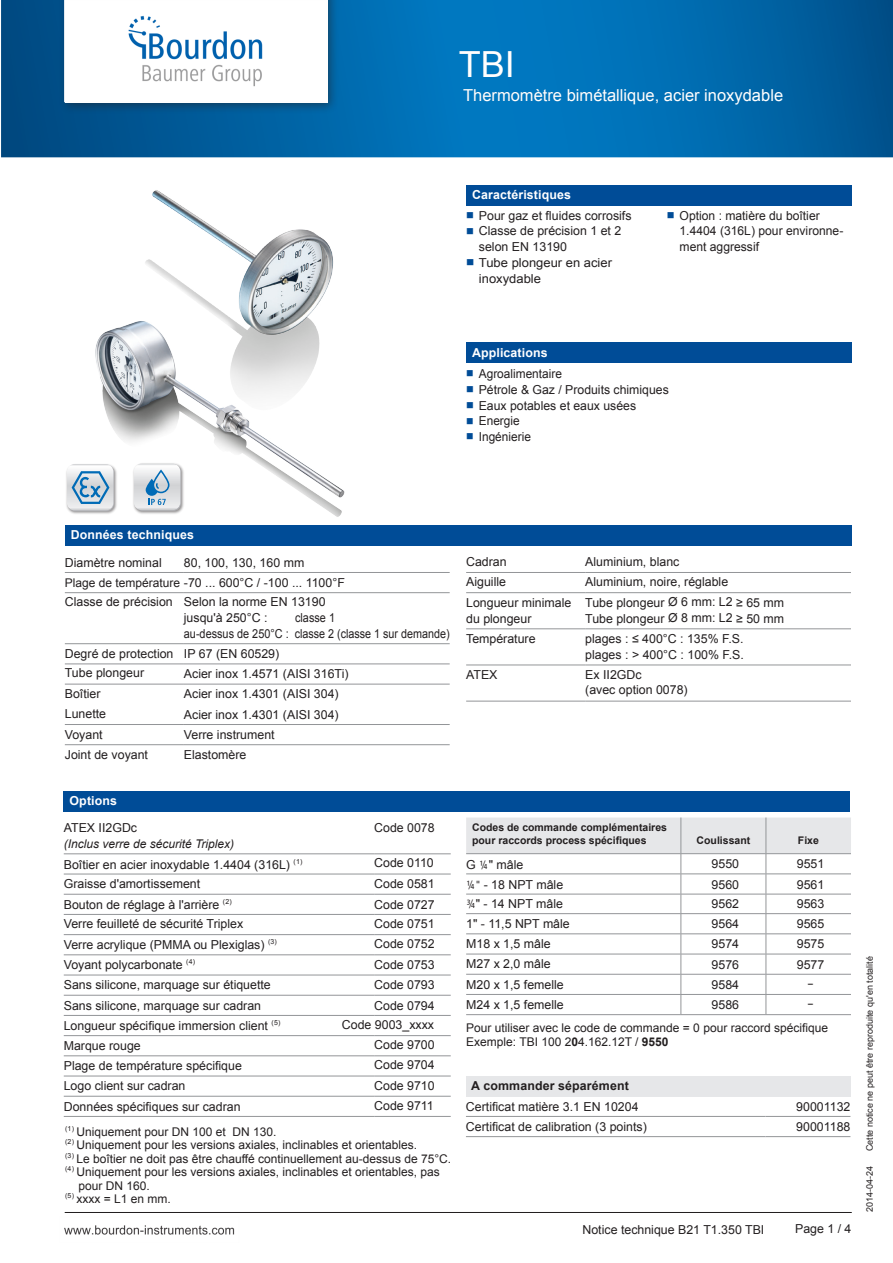
<style>
.page{position:relative;width:893px;height:1263px;background:#fff}
.page>*{position:absolute;margin:0;border:0;box-sizing:border-box;transform-origin:0 0}
.t1{font:36px "Arial";color:#fff}
.t2{font:16.5px "Arial";color:#fff}
.t3{font:12.3px/15.8px "Arial";color:#231f20}
.t4{font:12.3px/15.8px "Arial";color:#231f20;scale:.96 1}
.t5{font:12.3px/15.8px "Arial";color:#231f20;text-align:center;scale:.88 1}
.t6{font:700 12.3px "Arial";letter-spacing:.01em;color:#fff}
.t7{font:12px/14.4px "Arial";color:#231f20}
.t8{font:italic 12px "Arial";color:#231f20}
.t9{font:700 10.5px/12.6px "Arial";color:#231f20}
.t10{font:10.5px "Arial";color:#231f20}
.t11{font:9px "Arial";color:#231f20}
.s1{font-size:12px}
.s2{font-weight:700;color:#fff}
.s3{font-family:"Frutiger Next LT";font-stretch:condensed}
.s4{font-weight:700}
</style>
<div class="page">
<img style="left:1px;top:0;width:892px;height:1235px">
<svg style="left:467px;top:212px;width:6px;height:6px"></svg>
<svg style="left:467px;top:228px;width:6px;height:6px"></svg>
<svg style="left:467px;top:259px;width:6px;height:6px"></svg>
<svg style="left:668px;top:212px;width:6px;height:6px"></svg>
<svg style="left:467px;top:370px;width:6px;height:7px"></svg>
<svg style="left:467px;top:386px;width:6px;height:6px"></svg>
<svg style="left:467px;top:402px;width:6px;height:6px"></svg>
<svg style="left:467px;top:418px;width:6px;height:6px"></svg>
<svg style="left:467px;top:433px;width:6px;height:7px"></svg>
<p class="t1" style="left:459px;top:40px;width:58px">TBI</p>
<p class="t2" style="left:463px;top:85px;width:322px">Thermomètre bimétallique, acier inoxydable</p>
<p class="t6" style="left:472px;top:187px;width:100px">Caractéristiques</p>
<p class="t3" style="left:479px;top:208px;width:154px">Pour gaz et fluides corrosifs<br>Classe de précision 1 et 2 selon EN 13190<br>Tube plongeur en acier inoxydable</p>
<p class="t3" style="left:680px;top:208px;width:165px">Option : matière du boîtier<br>1.4404 (316L) pour environne&shy;ment aggressif</p>
<p class="t6" style="left:472px;top:345px;width:77px">Applications</p>
<p class="t4" style="left:479px;top:366px;width:199px">Agroalimentaire<br>Pétrole &amp; Gaz / Produits chimiques<br>Eaux potables et eaux usées<br>Energie<br>Ingénierie</p>
<p class="t6" style="left:71px;top:527px;width:125px">Données techniques</p>
<p class="t3" style="left:65px;top:554px;width:98px">Diamètre nominal</p>
<p class="t3" style="left:65px;top:552px;width:282px;line-height:19.8px;text-indent:119px">80, 100, 130, 160 mm<br><span class="s1">Plage de température</span> -70 ... 600°C / -100 ... 1100°F<br>Classe de précision Selon la norme EN 13190</p>
<p class="t3" style="left:184px;top:610px;width:85px">jusqu'à 250°C :</p>
<p class="t5" style="left:184px;top:610px;width:303px">classe 1<br>au-dessus de 250°C : classe 2 (classe 1 sur demande)</p>
<p class="t3" style="left:65px;top:644px;width:216px;line-height:19.5px">Degré de protection IP 67 (EN 60529)<br>Tube plongeur</p>
<p class="t3" style="left:184px;top:666px;width:166px">Acier inox 1.4571 (AISI 316Ti)</p>
<p class="t3" style="left:65px;top:686px;width:37px">Boîtier</p>
<p class="t3" style="left:184px;top:686px;width:156px">Acier inox 1.4301 (AISI 304)</p>
<p class="t3" style="left:65px;top:706px;width:43px">Lunette</p>
<p class="t3" style="left:184px;top:706px;width:156px">Acier inox 1.4301 (AISI 304)</p>
<p class="t3" style="left:65px;top:727px;width:39px">Voyant</p>
<p class="t3" style="left:184px;top:727px;width:92px">Verre instrument</p>
<p class="t3" style="left:65px;top:747px;width:85px">Joint de voyant</p>
<p class="t3" style="left:184px;top:747px;width:64px">Elastomère</p>
<p class="t3" style="left:64px;top:788px;width:75px;line-height:26.7px;text-indent:6px"><span class="s2">Options<br></span>ATEX II2GDc</p>
<p class="t8" style="left:64px;top:836px;width:172px">(Inclus verre de sécurité Triplex)</p>
<p class="t3" style="left:374px;top:820px;width:62px">Code 0078</p>
<p class="t3" style="left:64px;top:856px;width:240px">Boîtier en acier inoxydable 1.4404 (316L) <sup>(1)</sup></p>
<p class="t3" style="left:374px;top:855px;width:61px">Code 0110</p>
<p class="t3" style="left:64px;top:876px;width:138px">Graisse d'amortissement</p>
<p class="t3" style="left:374px;top:875px;width:62px">Code 0581</p>
<p class="t3" style="left:64px;top:896px;width:170px">Bouton de réglage à l'arrière <sup>(2)</sup></p>
<p class="t3" style="left:374px;top:896px;width:62px">Code 0727</p>
<p class="t3" style="left:64px;top:916px;width:181px">Verre feuilleté de sécurité Triplex</p>
<p class="t3" style="left:374px;top:916px;width:62px">Code 0751</p>
<p class="t3" style="left:64px;top:937px;width:215px">Verre acrylique (PMMA ou Plexiglas) <sup>(3)</sup></p>
<p class="t3" style="left:374px;top:936px;width:62px">Code 0752</p>
<p class="t3" style="left:64px;top:957px;width:133px">Voyant polycarbonate <sup>(4)</sup></p>
<p class="t3" style="left:374px;top:957px;width:62px">Code 0753</p>
<p class="t3" style="left:64px;top:977px;width:209px">Sans silicone, marquage sur étiquette</p>
<p class="t3" style="left:374px;top:977px;width:62px">Code 0793</p>
<p class="t3" style="left:64px;top:997px;width:199px">Sans silicone, marquage sur cadran</p>
<p class="t3" style="left:374px;top:997px;width:62px">Code 0794</p>
<p class="t3" style="left:64px;top:1018px;width:218px">Longueur spécifique immersion client <sup>(5)</sup></p>
<p class="t3" style="left:342px;top:1017px;width:94px">Code 9003_xxxx</p>
<p class="t3" style="left:64px;top:1038px;width:79px">Marque rouge</p>
<p class="t3" style="left:374px;top:1037px;width:62px">Code 9700</p>
<p class="t3" style="left:64px;top:1058px;width:180px">Plage de température spécifique</p>
<p class="t3" style="left:374px;top:1057px;width:62px">Code 9704</p>
<p class="t3" style="left:64px;top:1078px;width:123px">Logo client sur cadran</p>
<p class="t3" style="left:374px;top:1077px;width:62px">Code 9710</p>
<p class="t3" style="left:64px;top:1098px;width:178px">Données spécifiques sur cadran</p>
<p class="t3" style="left:374px;top:1098px;width:61px">Code 9711</p>
<p class="t7" style="left:65px;top:1124px;width:213px"><sup>(1)</sup> Uniquement pour DN 100 et DN 130.</p>
<p class="t7" style="left:65px;top:1138px;width:354px"><sup>(2)</sup> Uniquement pour les versions axiales, inclinables et orientables.</p>
<p class="t7" style="left:65px;top:1151px;width:388px"><sup>(3)</sup> Le boîtier ne doit pas être chauffé continuellement au-dessus de 75°C.</p>
<p class="t7" style="left:65px;top:1165px;width:376px"><sup>(4)</sup> Uniquement pour les versions axiales, inclinables et orientables, pas</p>
<p class="t7" style="left:78px;top:1178px;width:73px">pour DN 160.</p>
<p class="t7" style="left:65px;top:1192px;width:107px"><sup>(5)</sup> xxxx = L1 en mm.</p>
<p class="t3" style="left:466px;top:554px;width:42px">Cadran</p>
<p class="t3" style="left:585px;top:554px;width:96px">Aluminium, blanc</p>
<p class="t3" style="left:466px;top:574px;width:41px">Aiguille</p>
<p class="t3" style="left:585px;top:574px;width:145px">Aluminium, noire, réglable</p>
<p class="t3" style="left:466px;top:595px;width:107px">Longueur minimale du plongeur</p>
<p class="t3" style="left:585px;top:595px;width:200px">Tube plongeur Ø 6 mm: L2 ≥ 65 mm<br>Tube plongeur Ø 8 mm: L2 ≥ 50 mm</p>
<p class="t3" style="left:466px;top:631px;width:71px">Température</p>
<p class="t3" style="left:585px;top:631px;width:160px">plages : ≤ 400°C : 135% F.S. plages : &gt; 400°C : 100% F.S.</p>
<p class="t3" style="left:466px;top:666px;width:33px">ATEX</p>
<p class="t3" style="left:585px;top:666px;width:104px">Ex II2GDc<br>(avec option 0078)</p>
<p class="t9" style="left:472px;top:821px;width:196px">Codes de commande complémentaires pour raccords process spécifiques</p>
<p class="t9" style="left:697px;top:834px;width:55px">Coulissant</p>
<p class="t9" style="left:798px;top:834px;width:23px">Fixe</p>
<p class="t3" style="left:466px;top:856px;width:59px">G <span class="s3">¼</span>" mâle</p>
<p class="t3" style="left:712px;top:856px;width:29px">9550</p>
<p class="t3" style="left:797px;top:856px;width:29px">9551</p>
<p class="t3" style="left:466px;top:877px;width:99px"><span class="s3">¼"</span> - 18 NPT mâle</p>
<p class="t3" style="left:712px;top:876px;width:29px">9560</p>
<p class="t3" style="left:797px;top:876px;width:29px">9561</p>
<p class="t3" style="left:466px;top:896px;width:98px"><span class="s3">¾</span>" - 14 NPT mâle</p>
<p class="t3" style="left:712px;top:896px;width:29px">9562</p>
<p class="t3" style="left:797px;top:896px;width:29px">9563</p>
<p class="t3" style="left:466px;top:916px;width:105px">1" - 11,5 NPT mâle</p>
<p class="t3" style="left:712px;top:916px;width:29px">9564</p>
<p class="t3" style="left:797px;top:916px;width:29px">9565</p>
<p class="t3" style="left:466px;top:936px;width:86px">M18 x 1,5 mâle</p>
<p class="t3" style="left:712px;top:936px;width:29px">9574</p>
<p class="t3" style="left:797px;top:936px;width:29px">9575</p>
<p class="t3" style="left:466px;top:956px;width:86px">M27 x 2,0 mâle</p>
<p class="t3" style="left:712px;top:957px;width:29px">9576</p>
<p class="t3" style="left:797px;top:957px;width:29px">9577</p>
<p class="t3" style="left:466px;top:976px;width:99px">M20 x 1,5 femelle</p>
<p class="t3" style="left:712px;top:977px;width:29px">9584</p>
<p class="t10" style="left:807px;top:977px;width:8px">−</p>
<p class="t3" style="left:466px;top:997px;width:99px">M24 x 1,5 femelle</p>
<p class="t3" style="left:712px;top:997px;width:29px">9586</p>
<p class="t10" style="left:807px;top:998px;width:8px">−</p>
<p class="t7" style="left:466px;top:1021px;width:363px">Pour utiliser avec le code de commande = 0 pour raccord spécifique<br>Exemple: TBI 100 2<span class="s4">0</span>4.162.12T / <span class="s4">9550</span></p>
<p class="t3" style="left:466px;top:1076px;width:174px;line-height:20.2px;text-align:center"><span class="s4">A commander séparément<br></span>Certificat matière 3.1 EN 10204</p>
<p class="t3" style="left:796px;top:1098px;width:56px">90001132</p>
<p class="t3" style="left:466px;top:1119px;width:182px">Certificat de calibration (3 points)</p>
<p class="t3" style="left:796px;top:1119px;width:56px">90001188</p>
<p class="t3" style="left:582px;top:1221px;width:183px">Notice technique B21 T1.350 TBI</p>
<p class="t3" style="left:795px;top:1221px;width:58px">Page 1 / 4</p>
<p class="t11" style="left:864px;top:1151px;width:196px;rotate:-90deg">Cette notice ne peut être reproduite qu'en totalité</p>
<p class="t11" style="left:864px;top:1212px;width:48px;rotate:-90deg">2014-04-24</p>
</div>
